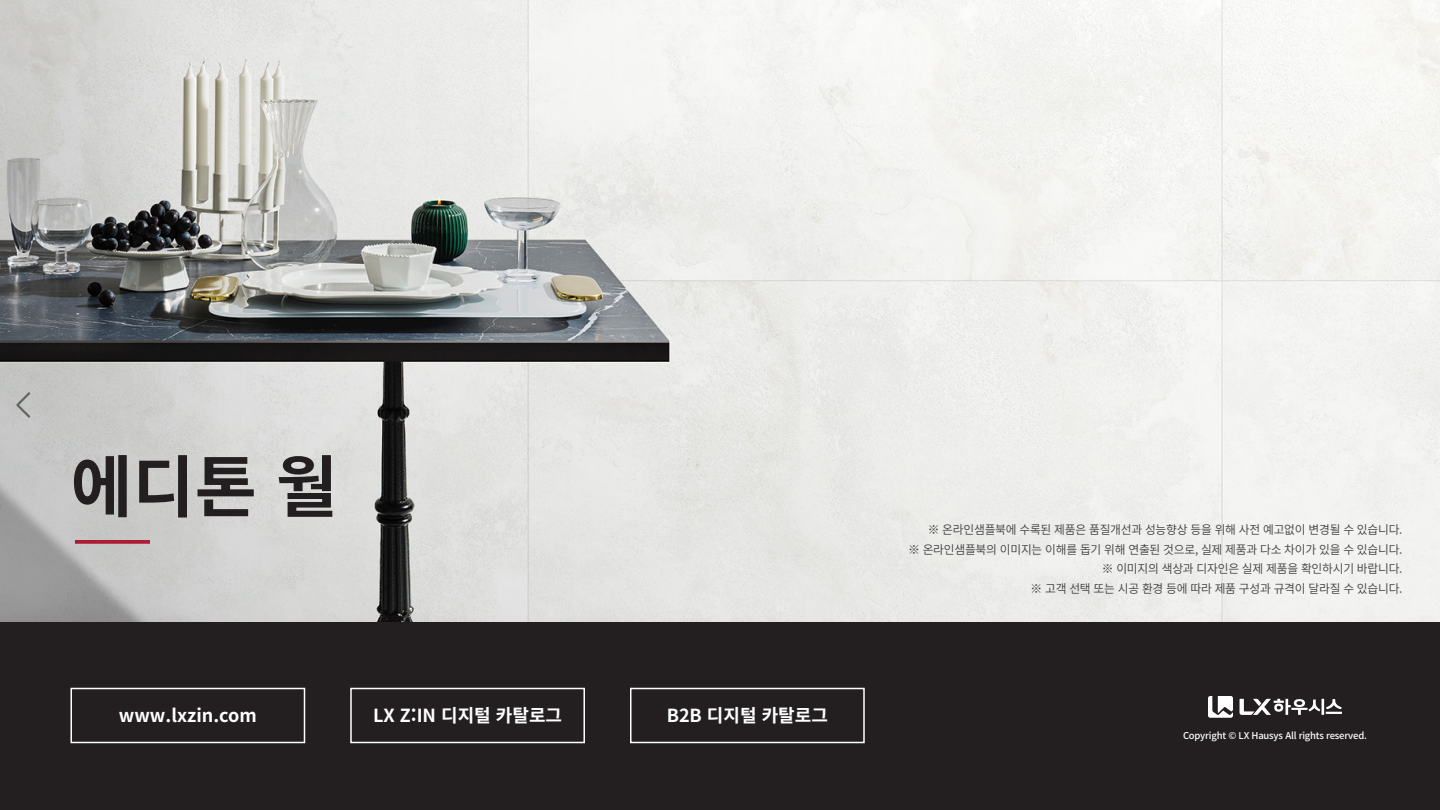
<style>
.page{position:relative;width:1440px;height:810px;background:#fff}
.page>*{position:absolute;margin:0;border:0;box-sizing:border-box;transform-origin:0 0}
.t1{font:700 67.5px "Noto Sans CJ Kkr";color:#231f20}
.t2{font:700 18px "Noto Sans CJ Kkr";color:#fff}
.t3{font:600 12px "Noto Sans CJ Kkr";letter-spacing:-.02em;color:#3e3e3f}
.t4{font:500 9.45px "Noto Sans CJ Kkr";letter-spacing:-.02em;color:#fff}
</style>
<div class="page">
<img style="left:0;top:0;width:1440px;height:622px">
<svg style="left:14px;top:390px;width:18px;height:30px"></svg>
<svg style="left:75px;top:540px;width:75px;height:4px"></svg>
<div style="left:0;top:622px;width:1440px;height:188px;background:#231f20"></div>
<div style="left:71px;top:688px;width:234px;height:55px;border:2px solid #fff"></div>
<div style="left:350px;top:688px;width:235px;height:55px;border:2px solid #fff"></div>
<div style="left:630px;top:688px;width:235px;height:55px;border:2px solid #fff"></div>
<svg style="left:1240px;top:699px;width:102px;height:16px"></svg>
<svg style="left:1208px;top:696px;width:25px;height:22px"></svg>
<p class="t1" style="left:70px;top:449px;width:269px">에디톤 월</p>
<p class="t2" style="left:119px;top:706px;width:139px">www.lxzin.com</p>
<p class="t2" style="left:373px;top:706px;width:191px">LX Z:IN 디지털 카탈로그</p>
<p class="t2" style="left:667px;top:706px;width:163px">B2B 디지털 카탈로그</p>
<p class="t3" style="left:928px;top:523px;width:476px">※ 온라인샘플북에 수록된 제품은 품질개선과 성능향상 등을 위해 사전 예고없이 변경될 수 있습니다.</p>
<p class="t3" style="left:908px;top:542px;width:496px">※ 온라인샘플북의 이미지는 이해를 돕기 위해 연출된 것으로, 실제 제품과 다소 차이가 있을 수 있습니다.</p>
<p class="t3" style="left:1102px;top:562px;width:302px">※ 이미지의 색상과 디자인은 실제 제품을 확인하시기 바랍니다.</p>
<p class="t3" style="left:1031px;top:581px;width:373px">※ 고객 선택 또는 시공 환경 등에 따라 제품 구성과 규격이 달라질 수 있습니다.</p>
<p class="t4" style="left:1183px;top:730px;width:185px">Copyright © LX Hausys All rights reserved.</p>
</div>
